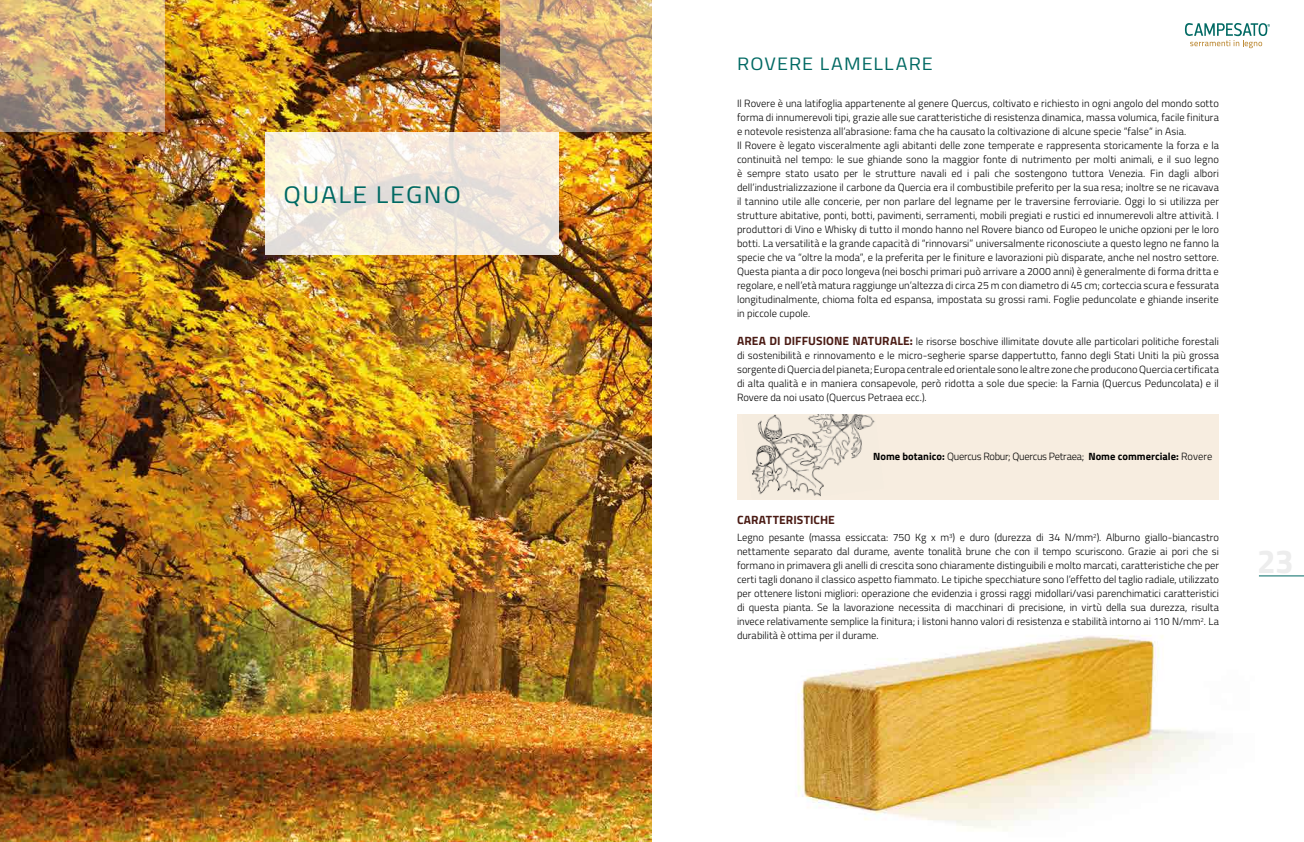
<style>
.page{position:relative;width:1304px;height:842px;background:#fff}
.page>*{position:absolute;margin:0;border:0;box-sizing:border-box;transform-origin:0 0}
.t1{font:24px "Titillium";letter-spacing:.06em;color:#006963;scale:1.1 1}
.t2{font:18px "Titillium";letter-spacing:.055em;color:#006963;scale:1.1 1}
.t3{font:700 12px "Titillium";letter-spacing:.01em;color:#4a1b14}
.t4{font:300 10.5px/14px "Titillium";letter-spacing:.005em;color:#000;text-align:justify}
.t5{font:300 10.5px "Titillium";letter-spacing:-.025em;color:#000}
.s1{font-weight:700;font-size:12px;color:#4a1b14}
.s2{font-weight:700}
</style>
<div class="page">
<hr style="left:1259px;top:576px;width:45px;height:1px;background:#006963">
<svg style="left:1185px;top:23px;width:85px;height:25px"></svg>
<img style="left:798px;top:635px;width:412px;height:196px">
<div style="left:737px;top:414px;width:482px;height:85px;background:#f7ede0"></div>
<img style="left:752px;top:414px;width:123px;height:83px">
<img style="left:0;top:0;width:652px;height:842px">
<svg style="left:265px;top:132px;width:293px;height:123px;background:#f2e9de"></svg>
<svg style="left:0;top:0;width:165px;height:132px;background:#cbab7c"></svg>
<svg style="left:500px;top:0;width:152px;height:132px;background:#d4af7f"></svg>
<h1 class="t1" style="left:284px;top:177px;width:163px">QUALE LEGNO</h1>
<h2 class="t2" style="left:737px;top:51px;width:179px">ROVERE LAMELLARE</h2>
<p class="t4" style="left:737px;top:96px;width:483px;text-align:left">Il Rovere è una latifoglia appartenente al genere Quercus, coltivato e richiesto in ogni angolo del mondo sotto forma di innumerevoli tipi, grazie alle sue caratteristiche di resistenza dinamica, massa volumica, facile finitura e notevole resistenza all’abrasione: fama che ha causato la coltivazione di alcune specie “false“ in Asia.<br>Il Rovere è legato visceralmente agli abitanti delle zone temperate e rappresenta storicamente la forza e la continuità nel tempo: le sue ghiande sono la maggior fonte di nutrimento per molti animali, e il suo legno è sempre stato usato per le strutture navali ed i pali che sostengono tuttora Venezia. Fin dagli albori dell’industrializzazione il carbone da Quercia era il combustibile preferito per la sua resa; inoltre se ne ricavava il tannino utile alle concerie, per non parlare del legname per le traversine ferroviarie. Oggi lo si utilizza per strutture abitative, ponti, botti, pavimenti, serramenti, mobili pregiati e rustici ed innumerevoli altre attività. I produttori di Vino e Whisky di tutto il mondo hanno nel Rovere bianco od Europeo le uniche opzioni per le loro botti. La versatilità e la grande capacità di “rinnovarsi” universalmente riconosciute a questo legno ne fanno la specie che va “oltre la moda”, e la preferita per le finiture e lavorazioni più disparate, anche nel nostro settore.<br>Questa pianta a dir poco longeva (nei boschi primari può arrivare a 2000 anni) è generalmente di forma dritta e regolare, e nell’età matura raggiunge un’altezza di circa 25 m con diametro di 45 cm; corteccia scura e fessurata longitudinalmente, chioma folta ed espansa, impostata su grossi rami. Foglie peduncolate e ghiande inserite in piccole cupole.</p>
<p class="t4" style="left:737px;top:334px;width:483px"><span class="s1">AREA DI DIFFUSIONE NATURALE:</span> le risorse boschive illimitate dovute alle particolari politiche forestali di sostenibilità e rinnovamento e le micro-segherie sparse dappertutto, fanno degli Stati Uniti la più grossa sorgente di Quercia del pianeta; Europa centrale ed orientale sono le altre zone che producono Quercia certificata di alta qualità e in maniera consapevole, però ridotta a sole due specie: la Farnia (Quercus Peduncolata) e il Rovere da noi usato (Quercus Petraea ecc.).</p>
<p class="t3" style="left:737px;top:510px;width:99px">CARATTERISTICHE</p>
<p class="t5" style="left:873px;top:449px;width:341px"><span class="s2">Nome botanico:</span> Quercus Robur; Quercus Petraea; <span class="s2">Nome commerciale:</span> Rovere</p>
<p class="t4" style="left:737px;top:530px;width:483px">Legno pesante (massa essiccata: 750 Kg x m<sup>3</sup>) e duro (durezza di 34 N/mm<sup>2</sup>). Alburno giallo-biancastro nettamente separato dal durame, avente tonalità brune che con il tempo scuriscono. Grazie ai pori che si formano in primavera gli anelli di crescita sono chiaramente distinguibili e molto marcati, caratteristiche che per certi tagli donano il classico aspetto fiammato. Le tipiche specchiature sono l’effetto del taglio radiale, utilizzato per ottenere listoni migliori: operazione che evidenzia i grossi raggi midollari/vasi parenchimatici caratteristici di questa pianta. Se la lavorazione necessita di macchinari di precisione, in virtù della sua durezza, risulta invece relativamente semplice la finitura; i listoni hanno valori di resistenza e stabilità intorno ai 110 N/mm<sup>2</sup>. La durabilità è ottima per il durame.</p>
</div>
